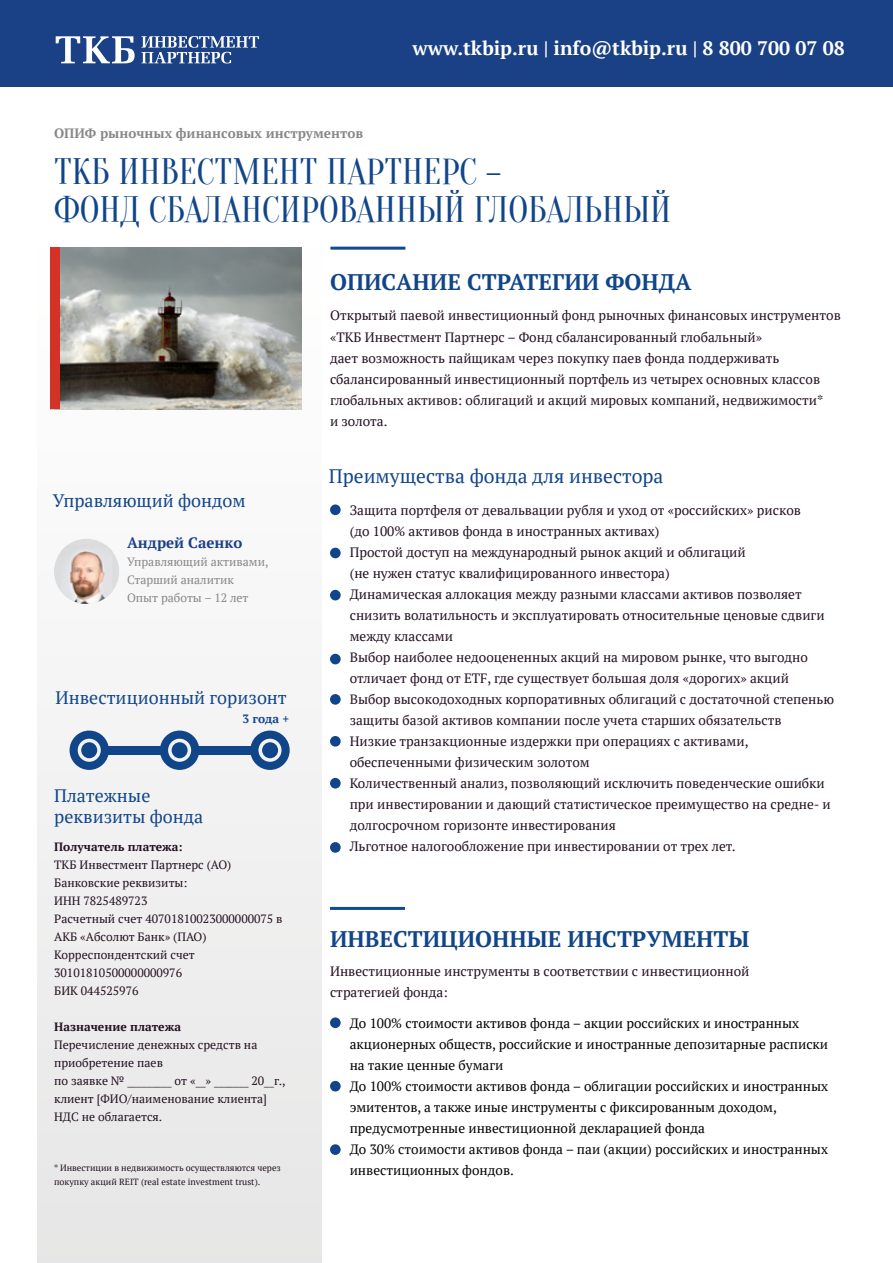
<style>
.page{position:relative;width:893px;height:1263px;background:#fff}
.page>*{position:absolute;margin:0;border:0;box-sizing:border-box;transform-origin:0 0}
.t1{font:36px/37.5px "Oranienbaum";color:#11458a}
.t2{font:700 22.5px "PT Serif";color:#11458a}
.t3{font:700 19.5px "PT Serif";color:#fff}
.t4{font:19.5px "PT Serif";color:#11458a}
.t5{font:18px/21px "PT Serif";color:#11458a}
.t6{font:700 15px "PT Serif";color:#1a4085}
.t7{font:13.5px/21px "PT Serif";color:#230f21}
.t8{font:13.5px/21px "PT Serif";color:#000}
.t9{font:700 13.5px "PT Serif";color:#878787}
.t10{font:12px/18px "PT Serif";color:#230f21}
.t11{font:12px/18px "PT Serif";color:#878787}
.t12{font:700 12px "PT Serif";color:#230f21}
.t13{font:700 12px "PT Serif";color:#11458a}
.t14{font:9px/13.5px "PT Serif";color:#230f21}
</style>
<div class="page">
<div style="left:38px;top:225px;width:283px;height:1038px;background:#f1f1f1"></div>
<img style="left:60px;top:247px;width:242px;height:162px">
<hr style="left:330px;top:907px;width:75px;height:3px;background:#124a8f">
<hr style="left:330px;top:247px;width:75px;height:3px;background:#124a8f">
<div style="left:330px;top:504px;width:11px;height:11px;background:#11458a;border-radius:50%"></div>
<div style="left:330px;top:548px;width:11px;height:10px;background:#11458a;border-radius:50%"></div>
<div style="left:330px;top:590px;width:11px;height:10px;background:#11458a;border-radius:50%"></div>
<div style="left:330px;top:654px;width:11px;height:10px;background:#11458a;border-radius:50%"></div>
<div style="left:330px;top:694px;width:11px;height:11px;background:#11458a;border-radius:50%"></div>
<div style="left:330px;top:736px;width:11px;height:11px;background:#11458a;border-radius:50%"></div>
<div style="left:330px;top:778px;width:11px;height:10px;background:#11458a;border-radius:50%"></div>
<div style="left:330px;top:842px;width:11px;height:11px;background:#11458a;border-radius:50%"></div>
<div style="left:330px;top:1017px;width:11px;height:11px;background:#11458a;border-radius:50%"></div>
<div style="left:330px;top:1081px;width:11px;height:10px;background:#11458a;border-radius:50%"></div>
<div style="left:330px;top:1144px;width:11px;height:11px;background:#11458a;border-radius:50%"></div>
<svg style="left:70px;top:730px;width:39px;height:40px"></svg>
<svg style="left:160px;top:730px;width:39px;height:40px"></svg>
<svg style="left:250px;top:730px;width:40px;height:40px"></svg>
<div style="left:105px;top:746px;width:61px;height:8px;background:#11458a"></div>
<div style="left:195px;top:746px;width:59px;height:8px;background:#11458a"></div>
<div style="left:172px;top:742px;width:16px;height:16px;background:#11458a;border-radius:50%"></div>
<div style="left:81px;top:742px;width:16px;height:16px;background:#11458a;border-radius:50%"></div>
<div style="left:262px;top:742px;width:16px;height:16px;background:#11458a;border-radius:50%"></div>
<div style="left:51px;top:247px;width:9px;height:162px;background:#d43127"></div>
<div style="left:54px;top:539px;width:65px;height:65px;background:#dcdddf;border-radius:50%"></div>
<img style="left:61px;top:545px;width:51px;height:59px">
<div style="left:0;top:0;width:893px;height:86px;background:#1a4085"></div>
<svg style="left:141px;top:36px;width:118px;height:27px"></svg>
<svg style="left:56px;top:36px;width:79px;height:27px"></svg>
<p class="t9" style="left:54px;top:125px;width:311px">ОПИФ рыночных финансовых инструментов</p>
<h3 class="t3" style="left:412px;top:35px;width:434px">www.tkbip.ru | info@tkbip.ru | 8 800 700 07 08</h3>
<h1 class="t1" style="left:54px;top:154px;width:619px">ТКБ ИНВЕСТМЕНТ ПАРТНЕРС –<br>ФОНД СБАЛАНСИРОВАННЫЙ ГЛОБАЛЬНЫЙ</h1>
<h2 class="t2" style="left:330px;top:267px;width:363px">ОПИСАНИЕ СТРАТЕГИИ ФОНДА</h2>
<p class="t7" style="left:330px;top:305px;width:512px">Открытый паевой инвестиционный фонд рыночных финансовых инструментов «ТКБ Инвестмент Партнерс – Фонд сбалансированный глобальный»<br>дает возможность пайщикам через покупку паев фонда поддерживать сбалансированный инвестиционный портфель из четырех основных классов глобальных активов: облигаций и акций мировых компаний, недвижимости*<br>и золота.</p>
<h3 class="t5" style="left:53px;top:490px;width:194px">Управляющий фондом</h3>
<p class="t6" style="left:127px;top:533px;width:117px">Андрей Саенко</p>
<p class="t11" style="left:127px;top:553px;width:143px">Управляющий активами,<br>Старший аналитик<br>Опыт работы – 12 лет</p>
<h3 class="t5" style="left:55px;top:686px;width:233px">Инвестиционный горизонт</h3>
<h3 class="t5" style="left:54px;top:785px;width:151px">Платежные реквизиты фонда</h3>
<p class="t13" style="left:242px;top:711px;width:48px">3 года +</p>
<p class="t12" style="left:54px;top:839px;width:130px">Получатель платежа:</p>
<p class="t10" style="left:54px;top:856px;width:230px">ТКБ Инвестмент Партнерс (АО)<br>Банковские реквизиты:<br>ИНН 7825489723<br>Расчетный счет 40701810023000000075 в<br>АКБ «Абсолют Банк» (ПАО)<br>Корреспондентский счет<br>30101810500000000976<br>БИК 044525976</p>
<p class="t12" style="left:54px;top:1019px;width:128px">Назначение платежа</p>
<p class="t10" style="left:54px;top:1036px;width:233px">Перечисление денежных средств на приобретение паев<br>по заявке № _________ от «__» _______ 20__г., клиент [ФИО/наименование клиента]<br>НДС не облагается.</p>
<p class="t14" style="left:54px;top:1161px;width:228px">* Инвестиции в недвижимость осуществляются через покупку акций REIT (real estate investment trust).</p>
<h3 class="t4" style="left:329px;top:464px;width:336px">Преимущества фонда для инвестора</h3>
<p class="t7" style="left:350px;top:500px;width:486px">Защита портфеля от девальвации рубля и уход от «российских» рисков<br>(до 100% активов фонда в иностранных активах)<br>Простой доступ на международный рынок акций и облигаций<br>(не нужен статус квалифицированного инвестора)<br>Динамическая аллокация между разными классами активов позволяет снизить волатильность и эксплуатировать относительные ценовые сдвиги между классами<br>Выбор наиболее недооцененных акций на мировом рынке, что выгодно отличает фонд от ETF, где существует большая доля «дорогих» акций<br>Выбор высокодоходных корпоративных облигаций с достаточной степенью защиты базой активов компании после учета старших обязательств<br>Низкие транзакционные издержки при операциях с активами, обеспеченными физическим золотом<br>Количественный анализ, позволяющий исключить поведенческие ошибки при инвестировании и дающий статистическое преимущество на средне- и долгосрочном горизонте инвестирования<br>Льготное налогообложение при инвестировании от трех лет.</p>
<h2 class="t2" style="left:330px;top:924px;width:421px">ИНВЕСТИЦИОННЫЕ ИНСТРУМЕНТЫ</h2>
<p class="t7" style="left:330px;top:961px;width:421px">Инвестиционные инструменты в соответствии с инвестиционной стратегией фонда:</p>
<p class="t8" style="left:350px;top:1012px;width:480px">До 100% стоимости активов фонда – акции российских и иностранных акционерных обществ, российские и иностранные депозитарные расписки на такие ценные бумаги<br>До 100% стоимости активов фонда – облигации российских и иностранных эмитентов, а также иные инструменты с фиксированным доходом, предусмотренные инвестиционной декларацией фонда<br>До 30% стоимости активов фонда – паи (акции) российских и иностранных инвестиционных фондов.</p>
</div>
